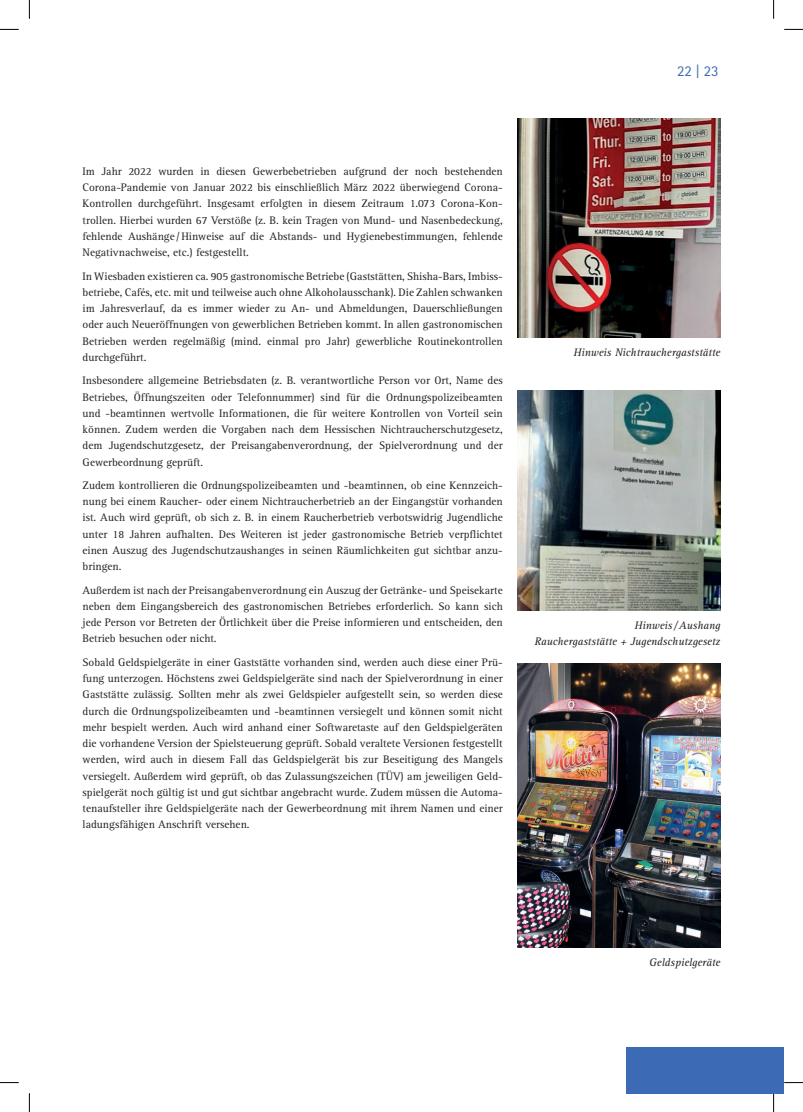
<style>
.page{position:relative;width:803px;height:1112px;background:#fff}
.page>*{position:absolute;margin:0;border:0;box-sizing:border-box;transform-origin:0 0}
.t1{font:15px "Rotis Sans Serif";color:#3c6ab4}
.Fließtext{font:11.25px/16.2px "Rotis Serif";color:#231f20;text-align:justify}
.Fließtext-2{font:italic 11.25px/16.2px "Rotis Serif";color:#231f20;text-align:right}
</style>
<div class="page">
<div style="left:627px;top:1046px;width:157px;height:46px;background:#3c6ab4"></div>
<img style="left:518px;top:118px;width:202px;height:220px">
<img style="left:518px;top:390px;width:202px;height:220px">
<img style="left:518px;top:663px;width:202px;height:284px">
<svg style="left:0;top:29px;width:19px;height:1px"></svg>
<svg style="left:784px;top:29px;width:19px;height:1px"></svg>
<svg style="left:0;top:1082px;width:19px;height:1px"></svg>
<svg style="left:784px;top:1082px;width:19px;height:1px"></svg>
<svg style="left:29px;top:0;width:1px;height:19px"></svg>
<svg style="left:29px;top:1093px;width:1px;height:18px"></svg>
<svg style="left:773px;top:0;width:1px;height:19px"></svg>
<svg style="left:773px;top:1092px;width:1px;height:19px"></svg>
<p class="t1" style="left:677px;top:62px;width:43px">22 | 23</p>
<p class="Fließtext" style="left:83px;top:163px;width:422px">Im Jahr 2022 wurden in diesen Gewerbebetrieben aufgrund der noch bestehenden Corona-Pandemie von Januar 2022 bis einschließlich März 2022 überwiegend Corona-Kontrollen durchgeführt. Insgesamt erfolgten in diesem Zeitraum 1.073 Corona-Kon&shy;trollen. Hierbei wurden 67 Verstöße (z. B. kein Tragen von Mund- und Nasenbedeckung, fehlende Aushänge /Hinweise auf die Abstands- und Hygienebestimmungen, fehlende Negativnachweise, etc.) festgestellt.</p>
<p class="Fließtext" style="left:83px;top:268px;width:422px">In Wiesbaden existieren ca. 905 gastronomische Betriebe (Gaststätten, Shisha-Bars, Imbiss&shy;betriebe, Cafés, etc. mit und teilweise auch ohne Alkoholausschank). Die Zahlen schwanken im Jahresverlauf, da es immer wieder zu An- und Abmeldungen, Dauerschließungen oder auch Neueröffnungen von gewerblichen Betrieben kommt. In allen gastronomischen Betrieben werden regelmäßig (mind. einmal pro Jahr) gewerbliche Routinekontrollen durchgeführt.</p>
<p class="Fließtext" style="left:83px;top:372px;width:422px">Insbesondere allgemeine Betriebsdaten (z. B. verantwortliche Person vor Ort, Name des Betriebes, Öffnungszeiten oder Telefonnummer) sind für die Ordnungspolizeibeamten und -beamtinnen wertvolle Informationen, die für weitere Kontrollen von Vorteil sein können. Zudem werden die Vorgaben nach dem Hessischen Nichtraucherschutzgesetz, dem Jugendschutzgesetz, der Preisangabenverordnung, der Spielverordnung und der Gewerbeordnung geprüft.</p>
<p class="Fließtext" style="left:83px;top:477px;width:422px">Zudem kontrollieren die Ordnungspolizeibeamten und -beamtinnen, ob eine Kennzeich&shy;nung bei einem Raucher- oder einem Nichtraucherbetrieb an der Eingangstür vorhanden ist. Auch wird geprüft, ob sich z. B. in einem Raucherbetrieb verbotswidrig Jugendliche unter 18 Jahren aufhalten. Des Weiteren ist jeder gastronomische Betrieb verpflichtet einen Auszug des Jugendschutzaushanges in seinen Räumlichkeiten gut sichtbar anzu&shy;bringen.</p>
<p class="Fließtext" style="left:83px;top:582px;width:422px">Außerdem ist nach der Preisangabenverordnung ein Auszug der Getränke- und Speisekarte neben dem Eingangsbereich des gastronomischen Betriebes erforderlich. So kann sich jede Person vor Betreten der Örtlichkeit über die Preise informieren und entscheiden, den Betrieb besuchen oder nicht.</p>
<p class="Fließtext" style="left:83px;top:654px;width:422px">Sobald Geldspielgeräte in einer Gaststätte vorhanden sind, werden auch diese einer Prü&shy;fung unterzogen. Höchstens zwei Geldspielgeräte sind nach der Spielverordnung in einer Gaststätte zulässig. Sollten mehr als zwei Geldspieler aufgestellt sein, so werden diese durch die Ordnungspolizeibeamten und -beamtinnen versiegelt und können somit nicht mehr bespielt werden. Auch wird anhand einer Softwaretaste auf den Geldspielgeräten die vorhandene Version der Spielsteuerung geprüft. Sobald veraltete Versionen festgestellt werden, wird auch in diesem Fall das Geldspielgerät bis zur Beseitigung des Mangels versiegelt. Außerdem wird geprüft, ob das Zulassungszeichen (TÜV) am jeweiligen Geld&shy;spielgerät noch gültig ist und gut sichtbar angebracht wurde. Zudem müssen die Automa&shy;tenaufsteller ihre Geldspielgeräte nach der Gewerbeordnung mit ihrem Namen und einer ladungsfähigen Anschrift versehen.</p>
<p class="Fließtext-2" style="left:573px;top:345px;width:148px">Hinweis Nichtrauchergaststätte</p>
<p class="Fließtext-2" style="left:534px;top:617px;width:188px">Hinweis /Aushang<br>Rauchergaststätte + Jugendschutzgesetz</p>
<p class="Fließtext-2" style="left:649px;top:954px;width:73px">Geldspielgeräte</p>
</div>
